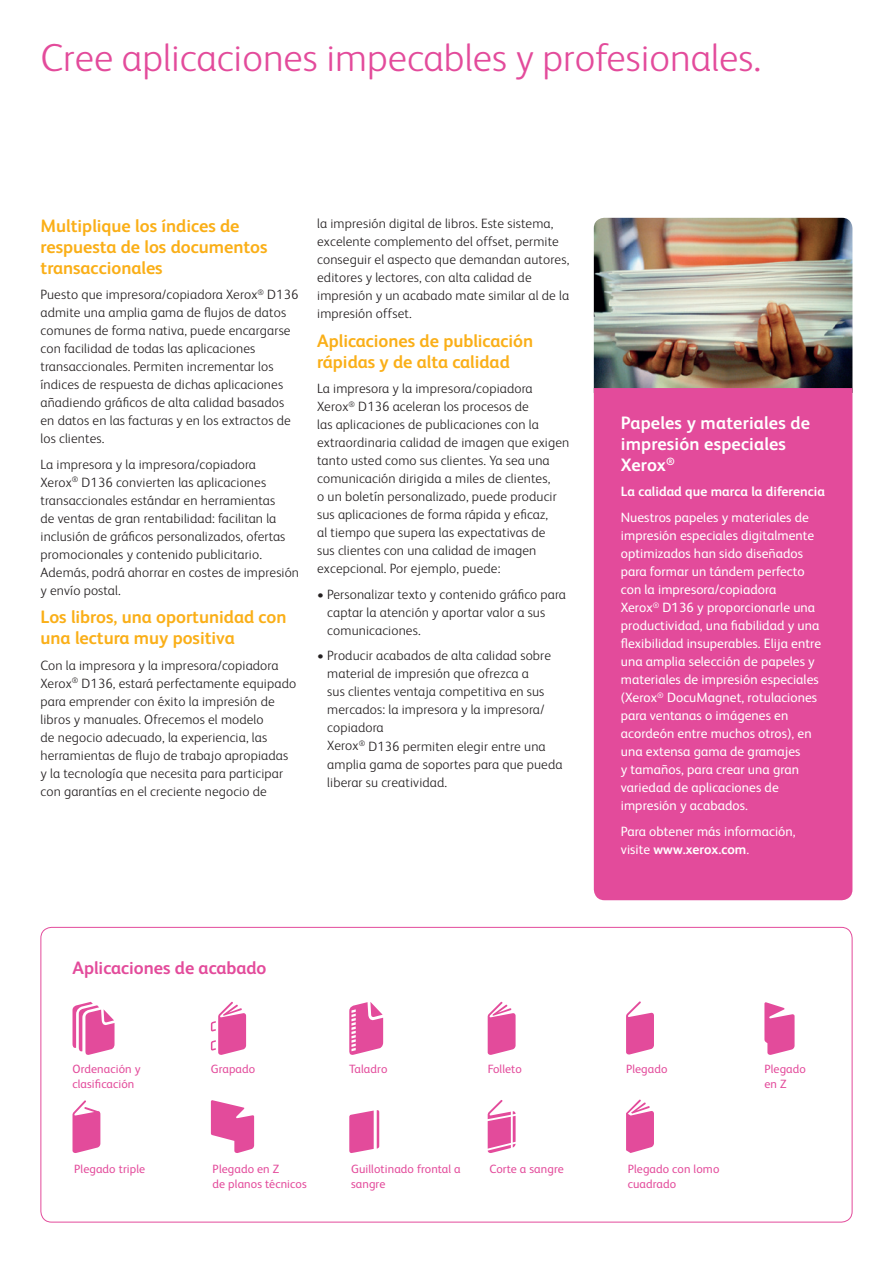
<style>
.page{position:relative;width:893px;height:1263px;background:#fff}
.page>*{position:absolute;margin:0;border:0;box-sizing:border-box;transform-origin:0 0}
.t1{font:300 39px "Xerox Sans";color:#e34b9b}
.t2{font:700 18px/21px "Xerox Sans";color:#faaf18}
.t3{font:700 18px/21px "Xerox Sans";letter-spacing:.01em;color:#fff}
.t4{font:700 18px "Xerox Sans";color:#e34b9b}
.t5{font:300 13.5px/18px "Xerox Sans";letter-spacing:.01em;color:#231f20}
.t6{font:13.5px/18px "Xerox Sans";letter-spacing:.005em;color:#fff}
.t7{font:700 13.5px "Xerox Sans";letter-spacing:.005em;color:#fff}
.t8{font:12px/15px "Xerox Sans";letter-spacing:.01em;color:#e34b9b}
.s1{font-weight:700}
</style>
<div class="page">
<img style="left:594px;top:218px;width:258px;height:170px">
<svg style="left:73px;top:1002px;width:42px;height:53px"></svg>
<svg style="left:211px;top:1002px;width:35px;height:53px"></svg>
<svg style="left:349px;top:1002px;width:34px;height:53px"></svg>
<svg style="left:488px;top:1002px;width:28px;height:53px"></svg>
<svg style="left:626px;top:1001px;width:28px;height:54px"></svg>
<svg style="left:764px;top:1002px;width:30px;height:53px"></svg>
<svg style="left:72px;top:1100px;width:28px;height:53px"></svg>
<svg style="left:211px;top:1100px;width:43px;height:53px"></svg>
<svg style="left:349px;top:1110px;width:30px;height:43px"></svg>
<svg style="left:488px;top:1100px;width:28px;height:53px"></svg>
<svg style="left:626px;top:1099px;width:28px;height:54px"></svg>
<div style="left:594px;top:388px;width:258px;height:512px;background:#e34b9b"></div>
<h1 class="t1" style="left:40px;top:32px;width:722px">Cree aplicaciones impecables y profesionales.</h1>
<h2 class="t2" style="left:40px;top:214px;width:228px">Multiplique los índices de respuesta de los documentos transaccionales</h2>
<p class="t5" style="left:40px;top:285px;width:259px">Puesto que impresora/copiadora Xerox<sup>®</sup> D136 admite una amplia gama de flujos de datos comunes de forma nativa, puede encargarse con facilidad de todas las aplicaciones transaccionales. Permiten incrementar los índices de respuesta de dichas aplicaciones añadiendo gráficos de alta calidad basados en datos en las facturas y en los extractos de los clientes.</p>
<p class="t5" style="left:41px;top:454px;width:260px">La impresora y la impresora/copiadora<br>Xerox<sup>®</sup> D136 convierten las aplicaciones transaccionales estándar en herramientas<br>de ventas de gran rentabilidad: facilitan la inclusión de gráficos personalizados, ofertas promocionales y contenido publicitario.<br>Además, podrá ahorrar en costes de impresión y envío postal.</p>
<h2 class="t2" style="left:40px;top:606px;width:248px">Los libros, una oportunidad con una lectura muy positiva</h2>
<p class="t5" style="left:40px;top:656px;width:257px">Con la impresora y la impresora/copiadora Xerox<sup>®</sup> D136, estará perfectamente equipado para emprender con éxito la impresión de libros y manuales. Ofrecemos el modelo<br>de negocio adecuado, la experiencia, las herramientas de flujo de trabajo apropiadas y la tecnología que necesita para participar con garantías en el creciente negocio de</p>
<p class="t5" style="left:317px;top:214px;width:254px">la impresión digital de libros. Este sistema, excelente complemento del offset, permite conseguir el aspecto que demandan autores, editores y lectores, con alta calidad de impresión y un acabado mate similar al de la impresión offset.</p>
<h2 class="t2" style="left:317px;top:329px;width:217px">Aplicaciones de publicación rápidas y de alta calidad</h2>
<p class="t5" style="left:317px;top:379px;width:254px">La impresora y la impresora/copiadora Xerox<sup>®</sup> D136 aceleran los procesos de<br>las aplicaciones de publicaciones con la extraordinaria calidad de imagen que exigen tanto usted como sus clientes. Ya sea una comunicación dirigida a miles de clientes,<br>o un boletín personalizado, puede producir sus aplicaciones de forma rápida y eficaz,<br>al tiempo que supera las expectativas de<br>sus clientes con una calidad de imagen excepcional. Por ejemplo, puede:</p>
<p class="t5" style="left:327px;top:585px;width:240px;text-indent:-10px">• Personalizar texto y contenido gráfico para captar la atención y aportar valor a sus comunicaciones.</p>
<p class="t5" style="left:327px;top:646px;width:237px;text-indent:-10px">• Producir acabados de alta calidad sobre material de impresión que ofrezca a<br>sus clientes ventaja competitiva en sus mercados: la impresora y la impresora/ copiadora<br>Xerox<sup>®</sup> D136 permiten elegir entre una amplia gama de soportes para que pueda liberar su creatividad.</p>
<h2 class="t4" style="left:73px;top:956px;width:196px">Aplicaciones de acabado</h2>
<h2 class="t3" style="left:621px;top:411px;width:191px">Papeles y materiales de impresión especiales<br>Xerox<sup>®</sup></h2>
<p class="t7" style="left:621px;top:483px;width:206px">La calidad que marca la diferencia</p>
<p class="t6" style="left:621px;top:508px;width:202px">Nuestros papeles y materiales de impresión especiales digitalmente optimizados han sido diseñados para formar un tándem perfecto con la impresora/copiadora<br>Xerox<sup>®</sup> D136 y proporcionarle una productividad, una fiabilidad y una flexibilidad insuperables. Elija entre una amplia selección de papeles y materiales de impresión especiales (Xerox<sup>®</sup> DocuMagnet, rotulaciones para ventanas o imágenes en acordeón entre muchos otros), en una extensa gama de gramajes<br>y tamaños, para crear una gran variedad de aplicaciones de impresión y acabados.</p>
<p class="t6" style="left:621px;top:821px;width:176px">Para obtener más información, visite <span class="s1">www.xerox.com</span>.</p>
<p class="t8" style="left:73px;top:1060px;width:70px">Ordenación y clasificación</p>
<p class="t8" style="left:211px;top:1060px;width:46px">Grapado</p>
<p class="t8" style="left:349px;top:1060px;width:40px">Taladro</p>
<p class="t8" style="left:488px;top:1060px;width:36px">Folleto</p>
<p class="t8" style="left:626px;top:1060px;width:43px">Plegado</p>
<p class="t8" style="left:764px;top:1060px;width:43px">Plegado en Z</p>
<p class="t8" style="left:74px;top:1160px;width:72px">Plegado triple</p>
<p class="t8" style="left:213px;top:1160px;width:96px">Plegado en Z<br>de planos técnicos</p>
<p class="t8" style="left:351px;top:1160px;width:111px">Guillotinado frontal a sangre</p>
<p class="t8" style="left:489px;top:1160px;width:76px">Corte a sangre</p>
<p class="t8" style="left:628px;top:1160px;width:93px">Plegado con lomo cuadrado</p>
</div>
